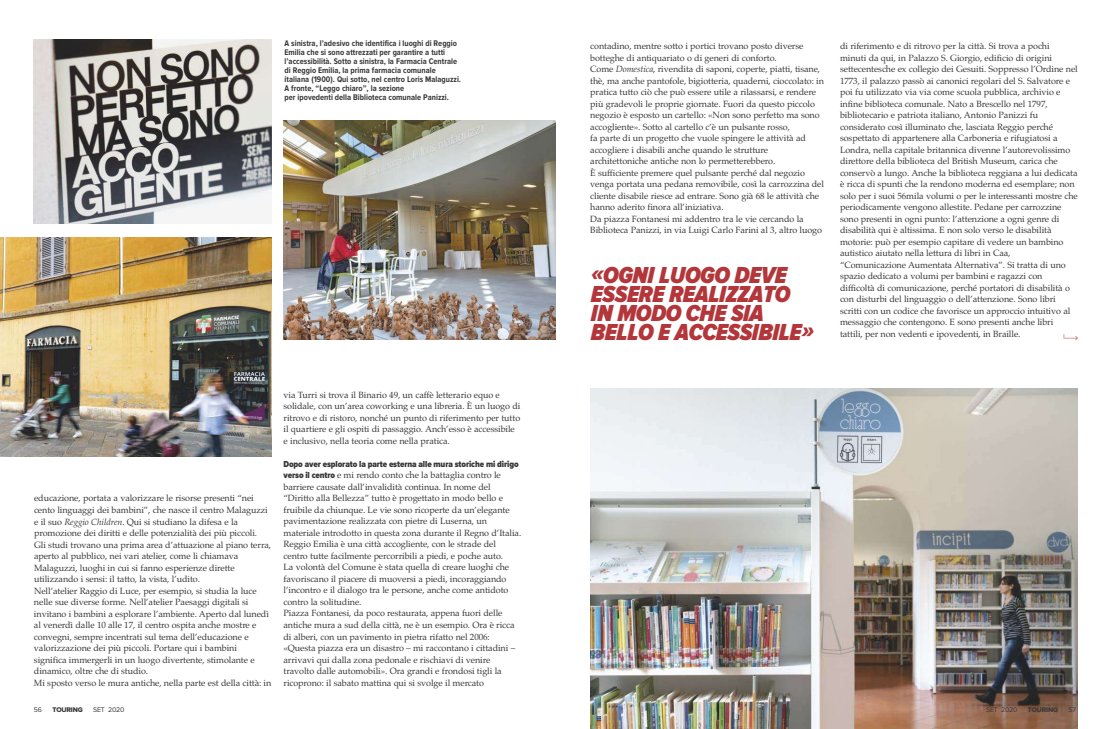
<style>
.page{position:relative;width:1112px;height:729px;background:#fff}
.page>*{position:absolute;margin:0;border:0;box-sizing:border-box;transform-origin:0 0}
.t1{font:italic 900 24px/19px "Proxima Nova Cond";letter-spacing:-.015em;color:#b3363a}
.t2{font:9px/11.5px "Palatino";letter-spacing:-.01em;color:#39383a}
.t3{font:900 9px "Proxima Nova Cond";letter-spacing:-.01em;color:#39383a}
.t4{font:700 8.5px/9px "Proxima Nova Cond";color:#39383a}
.t5{font:7px "Proxima Nova";letter-spacing:-.03em;color:#39383a}
.t6{font:7px "Proxima Nova Extrabld";letter-spacing:-.03em;color:#39383a}
.s1{font-style:italic}
.s2{font-family:"Proxima Nova Cond";font-weight:900}
</style>
<div class="page">
<img style="left:590px;top:388px;width:487px;height:341px">
<img style="left:283px;top:121px;width:273px;height:219px">
<img style="left:34px;top:40px;width:238px;height:184px">
<img style="left:0;top:237px;width:272px;height:220px">
<p class="t4" style="left:284px;top:40px;width:178px">A sinistra, l’adesivo che identifica i luoghi di Reggio Emilia che si sono attrezzati per garantire a tutti l’accessibilità. Sotto a sinistra, la Farmacia Centrale di Reggio Emilia, la prima farmacia comunale italiana (1900). Qui sotto, nel centro Loris Malaguzzi.<br>A fronte, “Leggo chiaro”, la sezione<br>per ipovedenti della Biblioteca comunale Panizzi.</p>
<p class="t2" style="left:34px;top:492px;width:239px">educazione, portata a valorizzare le risorse presenti “nei cento linguaggi dei bambini”, che nasce il centro Malaguzzi e il suo <span class="s1">Reggio Children</span>. Qui si studiano la difesa e la promozione dei diritti e delle potenzialità dei più piccoli.<br>Gli studi trovano una prima area d’attuazione al piano terra, aperto al pubblico, nei vari atelier, come li chiamava Malaguzzi, luoghi in cui si fanno esperienze dirette utilizzando i sensi: il tatto, la vista, l’udito.<br>Nell’atelier Raggio di Luce, per esempio, si studia la luce nelle sue diverse forme. Nell’atelier Paesaggi digitali si invitano i bambini a esplorare l’ambiente. Aperto dal lunedì al venerdì dalle 10 alle 17, il centro ospita anche mostre e convegni, sempre incentrati sul tema dell’educazione e valorizzazione dei più piccoli. Portare qui i bambini significa immergerli in un luogo divertente, stimolante e dinamico, oltre che di studio.<br>Mi sposto verso le mura antiche, nella parte est della città: in</p>
<p class="t2" style="left:283px;top:389px;width:238px">via Turri si trova il Binario 49, un caffè letterario equo e solidale, con un’area coworking e una libreria. È un luogo di ritrovo e di ristoro, nonché un punto di riferimento per tutto il quartiere e gli ospiti di passaggio. Anch’esso è accessibile e inclusivo, nella teoria come nella pratica.</p>
<p class="t3" style="left:283px;top:461px;width:236px">Dopo aver esplorato la parte esterna alle mura storiche mi dirigo</p>
<p class="t2" style="left:283px;top:469px;width:239px"><span class="s2">verso il centro</span> e mi rendo conto che la battaglia contro le barriere causate dall’invalidità continua. In nome del “Diritto alla Bellezza” tutto è progettato in modo bello e fruibile da chiunque. Le vie sono ricoperte da un’elegante pavimentazione realizzata con pietre di Luserna, un materiale introdotto in questa zona durante il Regno d’Italia.<br>Reggio Emilia è una città accogliente, con le strade del centro tutte facilmente percorribili a piedi, e poche auto.<br>La volontà del Comune è stata quella di creare luoghi che favoriscano il piacere di muoversi a piedi, incoraggiando l’incontro e il dialogo tra le persone, anche come antidoto contro la solitudine.<br>Piazza Fontanesi, da poco restaurata, appena fuori delle antiche mura a sud della città, ne è un esempio. Ora è ricca di alberi, con un pavimento in pietra rifatto nel 2006: «Questa piazza era un disastro – mi raccontano i cittadini – arrivavi qui dalla zona pedonale e rischiavi di venire travolto dalle automobili». Ora grandi e frondosi tigli la ricoprono: il sabato mattina qui si svolge il mercato</p>
<p class="t2" style="left:590px;top:40px;width:235px">contadino, mentre sotto i portici trovano posto diverse botteghe di antiquariato o di generi di conforto.<br>Come <span class="s1">Domestica</span>, rivendita di saponi, coperte, piatti, tisane, thè, ma anche pantofole, bigiotteria, quaderni, cioccolato: in pratica tutto ciò che può essere utile a rilassarsi, e rendere più gradevoli le proprie giornate. Fuori da questo piccolo negozio è esposto un cartello: «Non sono perfetto ma sono accogliente». Sotto al cartello c’è un pulsante rosso,<br>fa parte di un progetto che vuole spingere le attività ad accogliere i disabili anche quando le strutture architettoniche antiche non lo permetterebbero.<br>È sufficiente premere quel pulsante perché dal negozio venga portata una pedana removibile, così la carrozzina del cliente disabile riesce ad entrare. Sono già 68 le attività che hanno aderito finora all’iniziativa.<br>Da piazza Fontanesi mi addentro tra le vie cercando la Biblioteca Panizzi, in via Luigi Carlo Farini al 3, altro luogo</p>
<p class="t2" style="left:839px;top:40px;width:239px">di riferimento e di ritrovo per la città. Si trova a pochi minuti da qui, in Palazzo S. Giorgio, edificio di origini settecentesche ex collegio dei Gesuiti. Soppresso l’Ordine nel 1773, il palazzo passò ai canonici regolari del S. Salvatore e poi fu utilizzato via via come scuola pubblica, archivio e infine biblioteca comunale. Nato a Brescello nel 1797, bibliotecario e patriota italiano, Antonio Panizzi fu considerato così illuminato che, lasciata Reggio perché sospettato di appartenere alla Carboneria e rifugiatosi a Londra, nella capitale britannica divenne l’autorevolissimo direttore della biblioteca del British Museum, carica che conservò a lungo. Anche la biblioteca reggiana a lui dedicata è ricca di spunti che la rendono moderna ed esemplare; non solo per i suoi 56mila volumi o per le interessanti mostre che periodicamente vengono allestite. Pedane per carrozzine sono presenti in ogni punto: l’attenzione a ogni genre di disabilità qui è altissima. E non solo verso le disabilità motorie: può per esempio capitare di vedere un bambino autistico aiutato nella lettura di libri in Caa, “Comunicazione Aumentata Alternativa”. Si tratta di uno spazio dedicato a volumi per bambini e ragazzi con difficoltà di comunicazione, perché portatori di disabilità o con disturbi del linguaggio o dell’attenzione. Sono libri scritti con un codice che favorisce un approccio intuitivo al messaggio che contengono. E sono presenti anche libri tattili, per non vedenti e ipovedenti, in Braille.</p>
<h1 class="t1" style="left:591px;top:267px;width:224px">«OGNI LUOGO DEVE<br>ESSERE REALIZZATO<br>IN MODO CHE SIA<br>BELLO E ACCESSIBILE»</h1>
<p class="t5" style="left:34px;top:707px;width:10px">56</p>
<p class="t6" style="left:52px;top:707px;width:32px">TOURING</p>
<p class="t5" style="left:93px;top:707px;width:33px">SET 2020</p>
<p class="t5" style="left:985px;top:707px;width:33px">SET 2020</p>
<p class="t6" style="left:1027px;top:707px;width:32px">TOURING</p>
<p class="t5" style="left:1068px;top:707px;width:9px">57</p>
</div>
